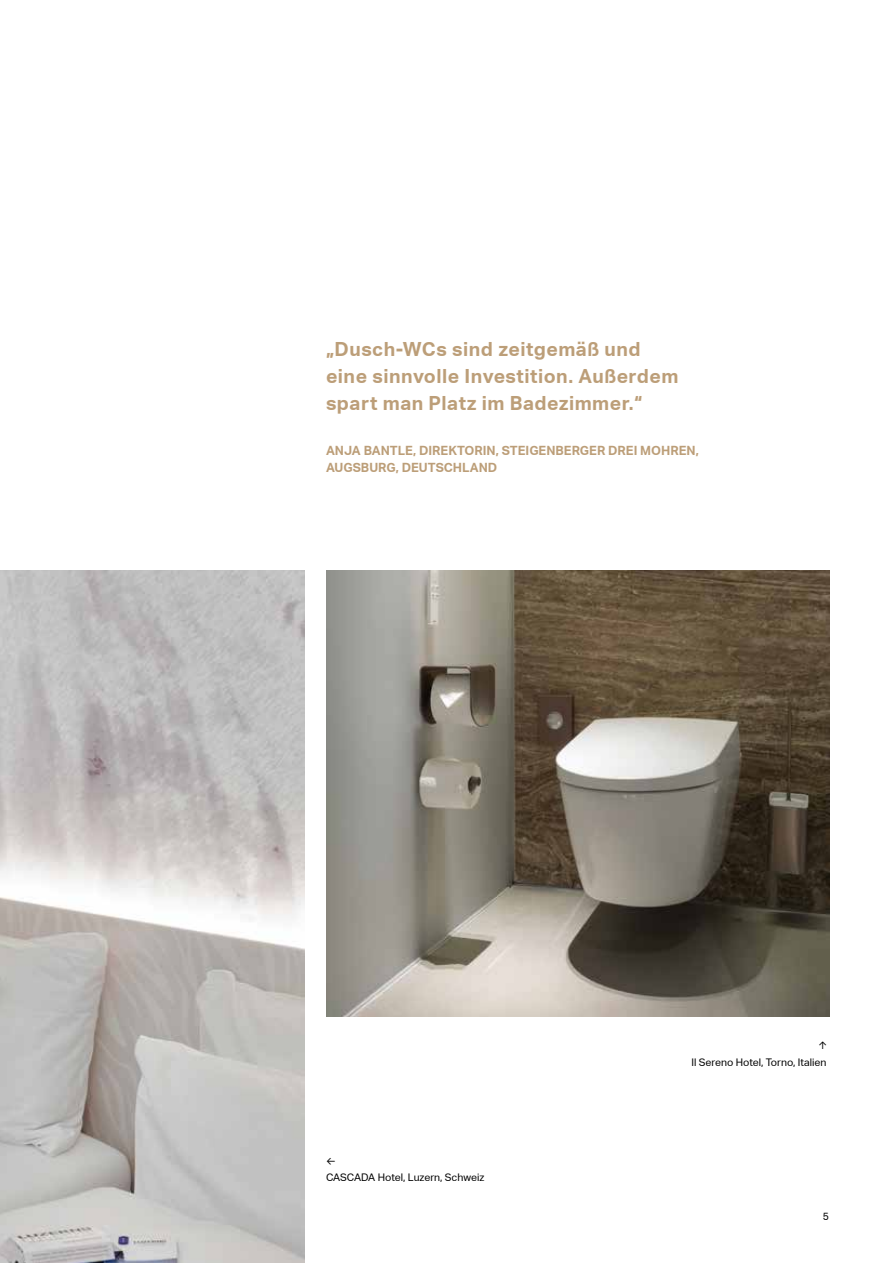
<style>
.page{position:relative;width:893px;height:1263px;background:#fff}
.page>*{position:absolute;margin:0;border:0;box-sizing:border-box;transform-origin:0 0}
.t1{font:700 19.5px/27px "Aktiv Grotesk Geberit";letter-spacing:.025em;color:#bc9e78}
.t2{font:700 12.75px/16.5px "Aktiv Grotesk Geberit";color:#bc9e78}
.t3{font:10.5px/16.5px "Aktiv Grotesk Geberit";color:#000;text-align:right}
</style>
<div class="page">
<img style="left:0;top:571px;width:305px;height:692px">
<img style="left:326px;top:571px;width:503px;height:445px">
<p class="t1" style="left:326px;top:336px;width:354px">„Dusch-WCs sind zeitgemäß und eine sinnvolle Investition. Außerdem spart man Platz im Badezimmer.“</p>
<p class="t2" style="left:326px;top:442px;width:374px">ANJA BANTLE, DIREKTORIN, STEIGENBERGER DREI MOHREN,<br>AUGSBURG, DEUTSCHLAND</p>
<p class="t3" style="left:326px;top:1153px;width:160px;text-align:left">←<br>CASCADA Hotel, Luzern, Schweiz</p>
<p class="t3" style="left:691px;top:1037px;width:136px">↑<br>Il Sereno Hotel, Torno, Italien</p>
<p class="t3" style="left:823px;top:1208px;width:8px">5</p>
</div>
